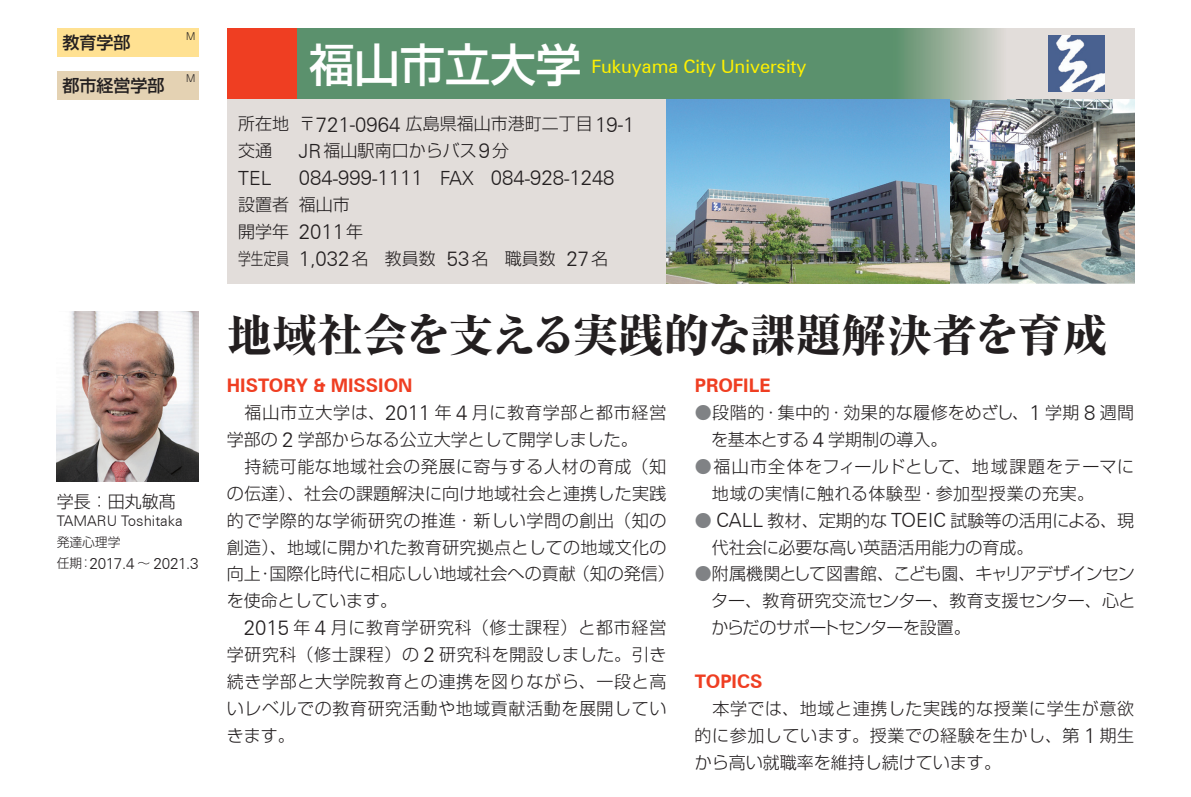
<style>
.page{position:relative;width:1191px;height:797px;background:#fff}
.page>*{position:absolute;margin:0;border:0;box-sizing:border-box;transform-origin:0 0}
.t1{font:800 45.4px "Ryumin Pro";color:#231f20}
.t2{font:500 45.4px "Shin Go Pro";color:#fff}
.t3{font:300 20.4px "Zurich BT";color:#231f20}
.t4{font:300 19.6px "Zurich BT";color:#231f20}
.t5{font:700 18.8px "Zurich BT";color:#ef3e22}
.t6{font:18.4px "Zurich BT";color:#fff101}
.t7{font:300 17px/27px "Shin Go Pro";letter-spacing:.015em;color:#231f20}
.t8{font:300 17px/27px "Shin Go Pro";letter-spacing:.04em;color:#231f20}
.t9{font:500 17px "Shin Go Pro";color:#231f20}
.t10{font:300 15.4px "Zurich BT";letter-spacing:-.015em;color:#231f20}
.t11{font:300 14.6px "Zurich BT";color:#231f20}
.t12{font:300 12.8px "Shin Go Pro";color:#231f20}
.t13{font:300 10px "Shin Go Pro";color:#231f20}
.s1{font-family:"Shin Go Pro";font-size:12.8px}
.s2{font-size:14.6px}
.s3{font-family:"Zurich BT";font-size:20.4px}
.s4{font-family:"Zurich BT";font-size:19.6px}
.s5{font-size:19.6px}
.s6{color:#808285}
</style>
<div class="page">
<img style="left:666px;top:99px;width:468px;height:184px">
<div style="left:57px;top:28px;width:141px;height:29px;background:#ffe192"></div>
<div style="left:950px;top:28px;width:184px;height:71px;background:#e2ddda"></div>
<div style="left:227px;top:28px;width:71px;height:71px;background:#ef3e22"></div>
<div style="left:298px;top:28px;width:652px;height:71px;background:#5b916d"></div>
<div style="left:893px;top:28px;width:113px;height:71px;background:linear-gradient(to right,#5b8e68,#dfd7d4)"></div>
<img style="left:57px;top:312px;width:141px;height:170px">
<img style="left:1048px;top:35px;width:57px;height:57px">
<div style="left:227px;top:99px;width:439px;height:184px;background:#e2ddda"></div>
<div style="left:57px;top:71px;width:141px;height:28px;background:#e4d2b3"></div>
<p class="t9" style="left:62px;top:29px;width:70px">教育学部</p>
<p class="t9" style="left:62px;top:71px;width:104px">都市経営学部</p>
<p class="t13" style="left:186px;top:28px;width:11px">Ｍ</p>
<p class="t13" style="left:186px;top:70px;width:11px">Ｍ</p>
<p class="t7" style="left:57px;top:486px;width:121px">学長：田丸敏髙</p>
<p class="t11" style="left:57px;top:512px;width:127px">TAMARU Toshitaka</p>
<p class="t12" style="left:57px;top:532px;width:65px">発達心理学</p>
<p class="t10" style="left:57px;top:554px;width:143px"><span class="s1">任期：</span>2017<span class="s2">.</span>4 <span class="s1">～</span> 2021<span class="s2">.</span>3</p>
<h1 class="t2" style="left:309px;top:28px;width:274px">福山市立大学</h1>
<p class="t6" style="left:591px;top:55px;width:216px">Fukuyama City University</p>
<p class="t7" style="left:238px;top:108px;width:398px">所在地〒<span class="s3">721</span><span class="s4">-</span><span class="s3">0964</span> 広島県福山市港町二丁目<span class="s3">19</span><span class="s4">-</span><span class="s3">1</span>交通</p>
<p class="t7" style="left:299px;top:135px;width:212px"><span class="s4">JR</span>福山駅南口からバス<span class="s3">9</span>分</p>
<p class="t4" style="left:238px;top:166px;width:35px">TEL</p>
<p class="t3" style="left:299px;top:166px;width:317px">084<span class="s5">-</span>999<span class="s5">-</span>1111 <span class="s5">FAX</span> 084<span class="s5">-</span>928<span class="s5">-</span>1248</p>
<p class="t7" style="left:238px;top:189px;width:372px">設置者福山市<br>開学年 <span class="s3">2011</span>年<br>学生定員 <span class="s3">1</span><span class="s4">,</span><span class="s3">032</span>名 教員数 <span class="s3">53</span>名 職員数 <span class="s3">27</span>名</p>
<h1 class="t1" style="left:227px;top:299px;width:882px">地域社会を支える実践的な課題解決者を育成</h1>
<p class="t5" style="left:694px;top:374px;width:77px">PROFILE</p>
<p class="t7" style="left:711px;top:397px;width:424px;text-indent:-17px"><span class="s6">●</span>段階的・集中的・効果的な履修をめざし、<span class="s3">1</span> 学期 <span class="s3">8</span> 週間を基本とする <span class="s3">4</span> 学期制の導入。</p>
<p class="t8" style="left:712px;top:451px;width:424px;text-indent:-17px"><span class="s6">●</span>福山市全体をフィールドとして、地域課題をテーマに地域の実情に触れる体験型・参加型授業の充実。</p>
<p class="t7" style="left:712px;top:505px;width:424px;text-indent:-17px"><span class="s6">●</span> <span class="s4">CALL</span> 教材、定期的な <span class="s4">TOEIC</span> 試験等の活用による、現代社会に必要な高い英語活用能力の育成。</p>
<p class="t7" style="left:711px;top:558px;width:426px;text-align:justify;text-indent:-16px"><span class="s6">●</span>附属機関として図書館、こども園、キャリアデザインセンター、教育研究交流センター、教育支援センター、心とからだのサポートセンターを設置。</p>
<p class="t5" style="left:694px;top:670px;width:69px">TOPICS</p>
<p class="t7" style="left:694px;top:693px;width:441px;text-align:justify;text-indent:18px">本学では、地域と連携した実践的な授業に学生が意欲的に参加しています。授業での経験を生かし、第 <span class="s3">1</span> 期生から高い就職率を維持し続けています。</p>
<p class="t5" style="left:227px;top:374px;width:187px">HISTORY &amp; MISSION</p>
<p class="t7" style="left:227px;top:397px;width:441px;text-indent:18px">福山市立大学は、<span class="s3">2011</span> 年 <span class="s3">4</span> 月に教育学部と都市経営学部の <span class="s3">2</span> 学部からなる公立大学として開学しました。</p>
<p class="t7" style="left:227px;top:451px;width:450px;text-indent:18px">持続可能な地域社会の発展に寄与する人材の育成（知の伝達）、社会の課題解決に向け地域社会と連携した実践的で学際的な学術研究の推進・新しい学問の創出（知の創造）、地域に開かれた教育研究拠点としての地域文化の向上・国際化時代に相応しい地域社会への貢献（知の発信）を使命としています。</p>
<p class="t7" style="left:227px;top:612px;width:441px;text-align:justify;text-indent:17px"><span class="s3">2015</span> 年 <span class="s3">4</span> 月に教育学研究科（修士課程）と都市経営学研究科（修士課程）の <span class="s3">2</span> 研究科を開設しました。引き続き学部と大学院教育との連携を図りながら、一段と高いレベルでの教育研究活動や地域貢献活動を展開していきます。</p>
</div>
